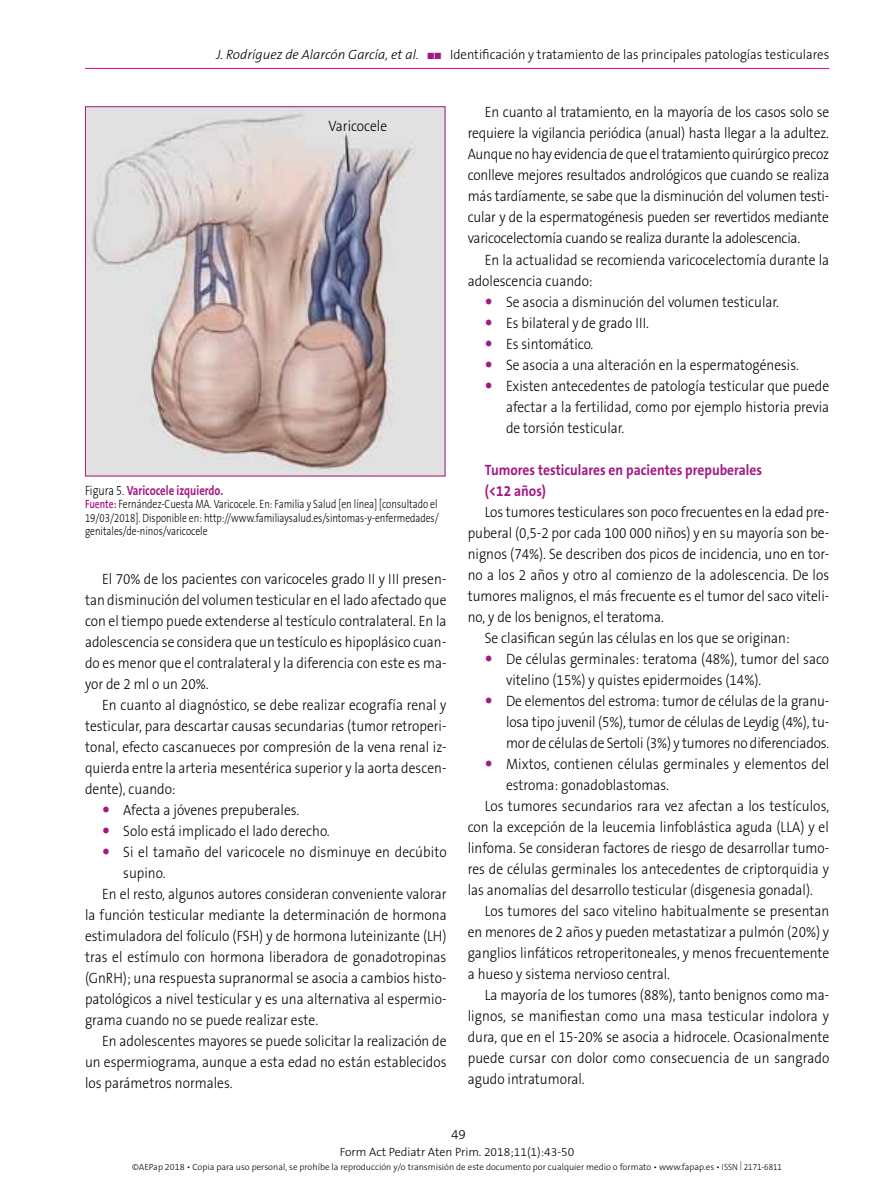
<style>
.page{position:relative;width:893px;height:1191px;background:#fff}
.page>*{position:absolute;margin:0;border:0;box-sizing:border-box;transform-origin:0 0}
.t1{font:300 15px/21px "The Sans B Plus W3";color:#000;text-align:justify;scale:.9 1}
.t2{font:700 15px/21px "The Sans B Plus W7";color:#a21984;scale:.9 1}
.t3{font:300 13.5px "The Sans B Plus W3";color:#000;scale:.95 1}
.t4{font:700 13.5px "The Sans B Plus W7";color:#a21984;scale:.8 1}
.t5{font:300 13.5px "The Sans B Plus W3";color:#000}
.t6{font:300 12px/13.5px "The Sans B Plus W3";color:#000;text-align:justify;scale:.8 1}
.t7{font:300 12px "The Sans B Plus W3";color:#000}
.t8{font:300 9px "The Sans B Plus W3";color:#000}
.s1{font-style:italic}
.s2{color:#a21984}
.s3{font-family:"The Sans B Plus W3";font-weight:300;color:#000}
.s4{font-family:"The Sans B Plus W6";font-weight:600;color:#a21984}
</style>
<div class="page">
<hr style="left:85px;top:68px;width:744px;height:1px;background:#ec008c">
<img style="left:87px;top:108px;width:356px;height:366px">
<div style="left:85px;top:106px;width:360px;height:370px;border:1px solid #a21984"></div>
<p class="t3" style="left:217px;top:46px;width:646px"><span class="s1">J. Rodríguez de Alarcón García, et al.</span> <span class="s2">■■</span> Identificación y tratamiento de las principales patologías testiculares</p>
<p class="t1" style="left:329px;top:115px;width:67px">Varicocele</p>
<p class="t4" style="left:85px;top:481px;width:174px"><span class="s3">Figura 5.</span> Varicocele izquierdo.</p>
<p class="t6" style="left:85px;top:497px;width:444px"><span class="s4">Fuente:</span> Fernández-Cuesta MA. Varicocele. En: Familia y Salud [en línea] [consultado el 19/03/2018]. Disponible en: http://www.familiaysalud.es/sintomas-y-enfermedades/ genitales/de-ninos/varicocele</p>
<p class="t1" style="left:85px;top:569px;width:403px;text-indent:17px">El 70% de los pacientes con varicoceles grado II y III presen&shy;tan disminución del volumen testicular en el lado afectado que con el tiempo puede extenderse al testículo contralateral. En la adolescencia se considera que un testículo es hipoplásico cuan&shy;do es menor que el contralateral y la diferencia con este es ma&shy;yor de 2 ml o un 20%.</p>
<p class="t1" style="left:102px;top:695px;width:384px">En cuanto al diagnóstico, se debe realizar ecografía renal y</p>
<p class="t1" style="left:85px;top:716px;width:403px">testicular, para descartar causas secundarias (tumor retroperi-</p>
<p class="t1" style="left:85px;top:737px;width:403px">tonal, efecto cascanueces por compresión de la vena renal iz-</p>
<p class="t1" style="left:85px;top:758px;width:403px">quierda entre la arteria mesentérica superior y la aorta descen-</p>
<p class="t1" style="left:85px;top:779px;width:102px">dente), cuando:</p>
<p class="t1" style="left:123px;top:800px;width:197px">Afecta a jóvenes prepuberales.</p>
<p class="t1" style="left:123px;top:821px;width:231px">Solo está implicado el lado derecho.</p>
<p class="t1" style="left:123px;top:842px;width:361px">Si el tamaño del varicocele no disminuye en decúbito</p>
<p class="t1" style="left:123px;top:863px;width:48px">supino.</p>
<p class="t1" style="left:102px;top:884px;width:384px">En el resto, algunos autores consideran conveniente valorar</p>
<p class="t1" style="left:85px;top:905px;width:403px">la función testicular mediante la determinación de hormona</p>
<p class="t1" style="left:85px;top:926px;width:403px">estimuladora del folículo (FSH) y de hormona luteinizante (LH)</p>
<p class="t1" style="left:85px;top:947px;width:403px">tras el estímulo con hormona liberadora de gonadotropinas</p>
<p class="t1" style="left:85px;top:968px;width:403px">(GnRH); una respuesta supranormal se asocia a cambios histo-</p>
<p class="t1" style="left:85px;top:989px;width:403px">patológicos a nivel testicular y es una alternativa al espermio-</p>
<p class="t1" style="left:85px;top:1010px;width:260px">grama cuando no se puede realizar este.</p>
<p class="t1" style="left:102px;top:1031px;width:384px">En adolescentes mayores se puede solicitar la realización de</p>
<p class="t1" style="left:85px;top:1052px;width:403px">un espermiograma, aunque a esta edad no están establecidos</p>
<p class="t1" style="left:85px;top:1073px;width:165px">los parámetros normales.</p>
<p class="t1" style="left:468px;top:102px;width:403px;text-indent:17px">En cuanto al tratamiento, en la mayoría de los casos solo se requiere la vigilancia periódica (anual) hasta llegar a la adultez.<br>Aunque no hay evidencia de que el tratamiento quirúrgico precoz conlleve mejores resultados andrológicos que cuando se realiza más tardíamente, se sabe que la disminución del volumen testi&shy;cular y de la espermatogénesis pueden ser revertidos mediante varicocelectomía cuando se realiza durante la adolescencia.</p>
<p class="t1" style="left:485px;top:249px;width:384px">En la actualidad se recomienda varicocelectomía durante la</p>
<p class="t1" style="left:468px;top:270px;width:140px">adolescencia cuando:</p>
<p class="t1" style="left:506px;top:291px;width:305px">Se asocia a disminución del volumen testicular.</p>
<p class="t1" style="left:506px;top:312px;width:160px">Es bilateral y de grado III.</p>
<p class="t1" style="left:506px;top:333px;width:99px">Es sintomático.</p>
<p class="t1" style="left:506px;top:354px;width:327px">Se asocia a una alteración en la espermatogénesis.</p>
<p class="t1" style="left:506px;top:375px;width:361px">Existen antecedentes de patología testicular que puede</p>
<p class="t1" style="left:506px;top:396px;width:361px">afectar a la fertilidad, como por ejemplo historia previa</p>
<p class="t1" style="left:506px;top:417px;width:133px">de torsión testicular.</p>
<p class="t2" style="left:485px;top:459px;width:310px">Tumores testiculares en pacientes prepuberales (&lt;12 años)</p>
<p class="t1" style="left:485px;top:501px;width:384px">Los tumores testiculares son poco frecuentes en la edad pre-</p>
<p class="t1" style="left:468px;top:522px;width:403px">puberal (0,5-2 por cada 100 000 niños) y en su mayoría son be-</p>
<p class="t1" style="left:468px;top:543px;width:403px">nignos (74%). Se describen dos picos de incidencia, uno en tor-</p>
<p class="t1" style="left:468px;top:564px;width:403px">no a los 2 años y otro al comienzo de la adolescencia. De los</p>
<p class="t1" style="left:468px;top:585px;width:403px">tumores malignos, el más frecuente es el tumor del saco viteli-</p>
<p class="t1" style="left:468px;top:606px;width:219px">no, y de los benignos, el teratoma.</p>
<p class="t1" style="left:485px;top:627px;width:340px">Se clasifican según las células en los que se originan:</p>
<p class="t1" style="left:506px;top:648px;width:361px">De células germinales: teratoma (48%), tumor del saco</p>
<p class="t1" style="left:506px;top:669px;width:285px">vitelino (15%) y quistes epidermoides (14%).</p>
<p class="t1" style="left:506px;top:690px;width:361px">De elementos del estroma: tumor de células de la granu-</p>
<p class="t1" style="left:506px;top:711px;width:361px">losa tipo juvenil (5%), tumor de células de Leydig (4%), tu-</p>
<p class="t1" style="left:506px;top:732px;width:361px">mor de células de Sertoli (3%) y tumores no diferenciados.</p>
<p class="t1" style="left:506px;top:753px;width:361px">Mixtos, contienen células germinales y elementos del</p>
<p class="t1" style="left:506px;top:774px;width:182px">estroma: gonadoblastomas.</p>
<p class="t1" style="left:485px;top:795px;width:384px">Los tumores secundarios rara vez afectan a los testículos,</p>
<p class="t1" style="left:468px;top:816px;width:403px">con la excepción de la leucemia linfoblástica aguda (LLA) y el</p>
<p class="t1" style="left:468px;top:837px;width:403px">linfoma. Se consideran factores de riesgo de desarrollar tumo-</p>
<p class="t1" style="left:468px;top:858px;width:403px">res de células germinales los antecedentes de criptorquidia y</p>
<p class="t1" style="left:468px;top:879px;width:385px">las anomalías del desarrollo testicular (disgenesia gonadal).</p>
<p class="t1" style="left:485px;top:900px;width:384px">Los tumores del saco vitelino habitualmente se presentan</p>
<p class="t1" style="left:468px;top:921px;width:403px">en menores de 2 años y pueden metastatizar a pulmón (20%) y</p>
<p class="t1" style="left:468px;top:942px;width:403px">ganglios linfáticos retroperitoneales, y menos frecuentemente</p>
<p class="t1" style="left:468px;top:963px;width:226px">a hueso y sistema nervioso central.</p>
<p class="t1" style="left:485px;top:984px;width:384px">La mayoría de los tumores (88%), tanto benignos como ma-</p>
<p class="t1" style="left:468px;top:1005px;width:403px">lignos, se manifiestan como una masa testicular indolora y</p>
<p class="t1" style="left:468px;top:1026px;width:403px">dura, que en el 15-20% se asocia a hidrocele. Ocasionalmente</p>
<p class="t1" style="left:468px;top:1047px;width:403px">puede cursar con dolor como consecuencia de un sangrado</p>
<p class="t1" style="left:468px;top:1068px;width:132px">agudo intratumoral.</p>
<p class="t5" style="left:451px;top:1126px;width:16px">49</p>
<p class="t7" style="left:340px;top:1144px;width:236px">Form Act Pediatr Aten Prim. 2018;11(1):43-50</p>
<p class="t8" style="left:132px;top:1160px;width:651px">©AEPap 2018 • Copia para uso personal, se prohíbe la reproducción y/o transmisión de este documento por cualquier medio o formato • www.fapap.es • ISSN | 2171-6811</p>
</div>
